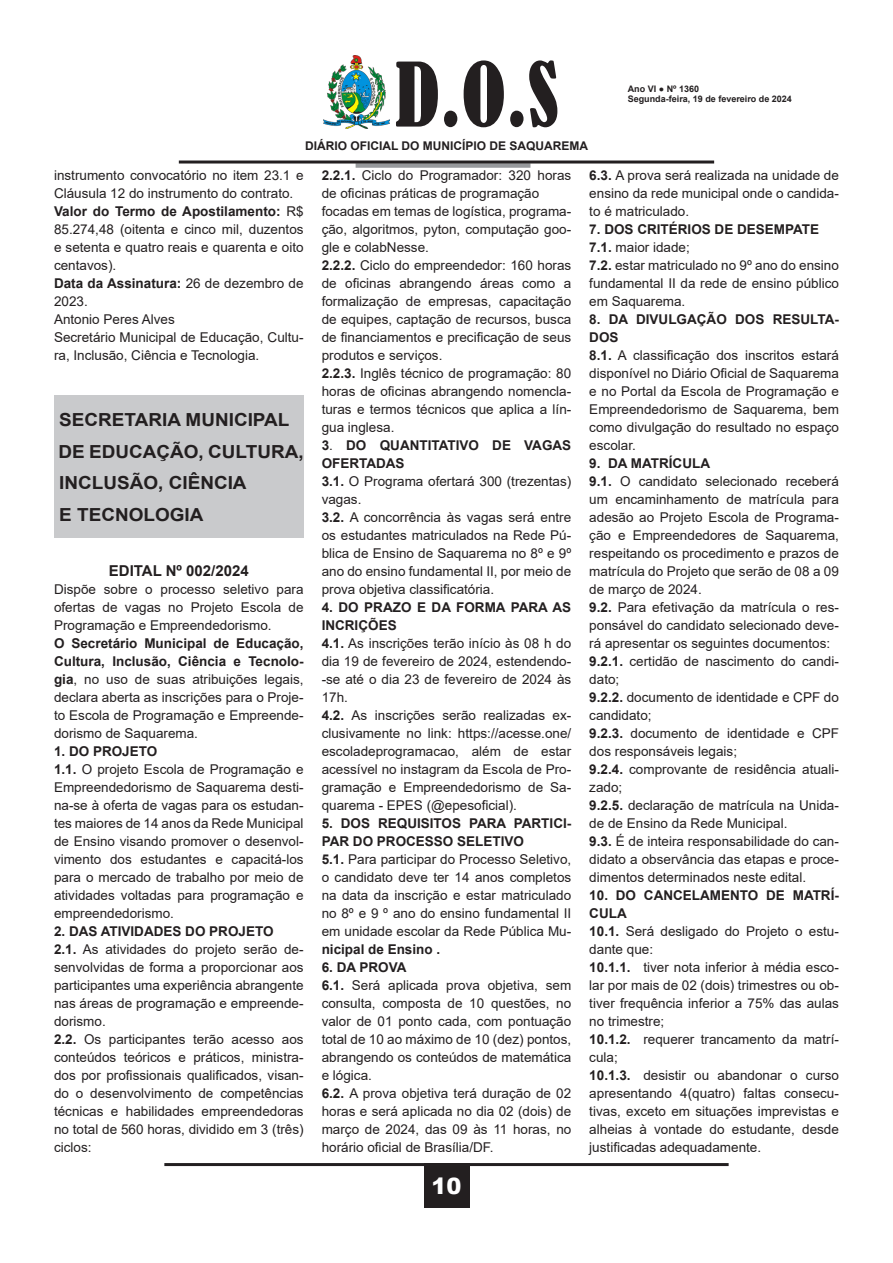
<style>
.page{position:relative;width:893px;height:1263px;background:#fff}
.page>*{position:absolute;margin:0;border:0;box-sizing:border-box;transform-origin:0 0}
.t1{font:condensed 82.5px "Bernard";color:#231f20}
.t2{font:900 22.5px "Arial";color:#fff}
.t3{font:700 18px "Arial";color:#231f20;scale:1.05 1}
.t4{font:700 15px "Arial";color:#231f20}
.t5{font:13.5px/18px "Arial";color:#231f20;text-align:justify}
.t6{font:700 13.5px/18px "Arial";color:#231f20}
.t7{font:700 12px "Arial";color:#231f20}
.t8{font:700 9px/10.8px "Arial";color:#231f20}
.s1{font-weight:700}
.s2{font-weight:400}
</style>
<div class="page">
<hr style="left:164px;top:1163px;width:565px;height:3px;background:#231f20">
<div style="left:424px;top:1163px;width:45px;height:45px;background:#231f20"></div>
<img style="left:324px;top:55px;width:65px;height:73px">
<div style="left:356px;top:163px;width:174px;height:5px;background:#97999c"></div>
<hr style="left:179px;top:161px;width:535px;height:3px;background:#231f20">
<div style="left:54px;top:395px;width:250px;height:143px;background:#c9cacc"></div>
<h1 class="t1" style="left:395px;top:47px;width:165px">D.O.S</h1>
<p class="t7" style="left:305px;top:137px;width:285px">DIÁRIO OFICIAL DO MUNICÍPIO DE SAQUAREMA</p>
<p class="t8" style="left:628px;top:83px;width:166px">Ano VI ● Nº 1360<br>Segunda-feira, 19 de fevereiro de 2024</p>
<p class="t5" style="left:54px;top:166px;width:251px">instrumento convocatório no item 23.1 e<br>Cláusula 12 do instrumento do contrato.</p>
<p class="t5" style="left:54px;top:202px;width:251px"><span class="s1">Valor do Termo de Apostilamento:</span> R$ 85.274,48 (oitenta e cinco mil, duzentos e setenta e quatro reais e quarenta e oito centavos).</p>
<p class="t5" style="left:54px;top:274px;width:251px"><span class="s1">Data da Assinatura:</span> 26 de dezembro de<br>2023.</p>
<p class="t5" style="left:54px;top:310px;width:122px">Antonio Peres Alves</p>
<p class="t5" style="left:54px;top:328px;width:251px">Secretário Municipal de Educação, Cultu&shy;ra, Inclusão, Ciência e Tecnologia.</p>
<p class="t3" style="left:59px;top:407px;width:221px">SECRETARIA MUNICIPAL</p>
<p class="t3" style="left:58px;top:438px;width:235px">DE EDUCAÇÃO, CULTURA,</p>
<p class="t3" style="left:59px;top:470px;width:180px">INCLUSÃO, CIÊNCIA</p>
<p class="t3" style="left:59px;top:501px;width:139px">E TECNOLOGIA</p>
<p class="t4" style="left:109px;top:560px;width:141px">EDITAL Nº 002/2024</p>
<p class="t5" style="left:54px;top:580px;width:251px">Dispõe sobre o processo seletivo para ofertas de vagas no Projeto Escola de Programação e Empreendedorismo.</p>
<p class="t5" style="left:54px;top:634px;width:251px"><span class="s1">O Secretário Municipal de Educação, Cultura, Inclusão, Ciência e Tecnolo&shy;gia</span>, no uso de suas atribuições legais, declara aberta as inscrições para o Proje&shy;to Escola de Programação e Empreende&shy;dorismo de Saquarema.</p>
<p class="t6" style="left:54px;top:742px;width:105px">1. DO PROJETO</p>
<p class="t5" style="left:54px;top:760px;width:251px"><span class="s1">1.1.</span> O projeto Escola de Programação e Empreendedorismo de Saquarema desti&shy;na-se à oferta de vagas para os estudan&shy;tes maiores de 14 anos da Rede Municipal de Ensino visando promover o desenvol&shy;vimento dos estudantes e capacitá-los para o mercado de trabalho por meio de atividades voltadas para programação e empreendedorismo.</p>
<p class="t6" style="left:54px;top:922px;width:221px">2. DAS ATIVIDADES DO PROJETO</p>
<p class="t5" style="left:54px;top:940px;width:251px"><span class="s1">2.1.</span> As atividades do projeto serão de&shy;senvolvidas de forma a proporcionar aos participantes uma experiência abrangente nas áreas de programação e empreende&shy;dorismo.</p>
<p class="t5" style="left:54px;top:1030px;width:251px"><span class="s1">2.2.</span> Os participantes terão acesso aos conteúdos teóricos e práticos, ministra&shy;dos por profissionais qualificados, visan&shy;do o desenvolvimento de competências técnicas e habilidades empreendedoras no total de 560 horas, dividido em 3 (três) ciclos:</p>
<p class="t5" style="left:322px;top:166px;width:251px"><span class="s1">2.2.1.</span> Ciclo do Programador: 320 horas de oficinas práticas de programação</p>
<p class="t5" style="left:322px;top:202px;width:251px">focadas em temas de logística, programa&shy;ção, algoritmos, pyton, computação goo&shy;gle e colabNesse.</p>
<p class="t5" style="left:322px;top:256px;width:251px"><span class="s1">2.2.2.</span> Ciclo do empreendedor: 160 horas de oficinas abrangendo áreas como a formalização de empresas, capacitação de equipes, captação de recursos, busca de financiamentos e precificação de seus produtos e serviços.</p>
<p class="t5" style="left:322px;top:364px;width:251px"><span class="s1">2.2.3.</span> Inglês técnico de programação: 80 horas de oficinas abrangendo nomencla&shy;turas e termos técnicos que aplica a lín&shy;gua inglesa.</p>
<p class="t6" style="left:322px;top:436px;width:251px">3<span class="s2">.</span> DO QUANTITATIVO DE VAGAS<br>OFERTADAS</p>
<p class="t5" style="left:322px;top:472px;width:251px"><span class="s1">3.1.</span> O Programa ofertará 300 (trezentas) vagas.</p>
<p class="t5" style="left:322px;top:508px;width:251px"><span class="s1">3.2.</span> A concorrência às vagas será entre os estudantes matriculados na Rede Pú&shy;blica de Ensino de Saquarema no 8º e 9º ano do ensino fundamental II, por meio de prova objetiva classificatória.</p>
<p class="t6" style="left:322px;top:598px;width:251px">4. DO PRAZO E DA FORMA PARA AS<br>INCRIÇÕES</p>
<p class="t5" style="left:322px;top:634px;width:251px"><span class="s1">4.1.</span> As inscrições terão início às 08 h do dia 19 de fevereiro de 2024, estendendo--se até o dia 23 de fevereiro de 2024 às 17h.</p>
<p class="t5" style="left:322px;top:706px;width:251px"><span class="s1">4.2.</span> As inscrições serão realizadas ex&shy;clusivamente no link: https://acesse.one/ escoladeprogramacao, além de estar acessível no instagram da Escola de Pro&shy;gramação e Empreendedorismo de Sa&shy;quarema - EPES (@epesoficial).</p>
<p class="t6" style="left:322px;top:814px;width:251px">5. DOS REQUISITOS PARA PARTICI-<br>PAR DO PROCESSO SELETIVO</p>
<p class="t5" style="left:322px;top:850px;width:251px"><span class="s1">5.1.</span> Para participar do Processo Seletivo, o candidato deve ter 14 anos completos na data da inscrição e estar matriculado no 8º e 9 º ano do ensino fundamental II em unidade escolar da Rede Pública Mu&shy;<span class="s1">nicipal de Ensino .</span></p>
<p class="t6" style="left:322px;top:958px;width:86px">6. DA PROVA</p>
<p class="t5" style="left:322px;top:976px;width:251px"><span class="s1">6.1.</span> Será aplicada prova objetiva, sem consulta, composta de 10 questões, no valor de 01 ponto cada, com pontuação total de 10 ao máximo de 10 (dez) pontos, abrangendo os conteúdos de matemática e lógica.</p>
<p class="t5" style="left:322px;top:1084px;width:251px"><span class="s1">6.2.</span> A prova objetiva terá duração de 02 horas e será aplicada no dia 02 (dois) de março de 2024, das 09 às 11 horas, no horário oficial de Brasília/DF.</p>
<h2 class="t2" style="left:431px;top:1170px;width:32px">10</h2>
<p class="t5" style="left:589px;top:166px;width:251px"><span class="s1">6.3.</span> A prova será realizada na unidade de ensino da rede municipal onde o candida&shy;to é matriculado.</p>
<p class="t6" style="left:589px;top:220px;width:231px">7. DOS CRITÉRIOS DE DESEMPATE</p>
<p class="t5" style="left:589px;top:238px;width:102px"><span class="s1">7.1.</span> maior idade;</p>
<p class="t5" style="left:589px;top:256px;width:251px"><span class="s1">7.2.</span> estar matriculado no 9º ano do ensino fundamental II da rede de ensino público em Saquarema.</p>
<p class="t6" style="left:589px;top:310px;width:251px">8. DA DIVULGAÇÃO DOS RESULTA-<br>DOS</p>
<p class="t5" style="left:589px;top:346px;width:251px"><span class="s1">8.1.</span> A classificação dos inscritos estará disponível no Diário Oficial de Saquarema e no Portal da Escola de Programação e Empreendedorismo de Saquarema, bem como divulgação do resultado no espaço escolar.</p>
<p class="t6" style="left:589px;top:454px;width:122px">9. DA MATRÍCULA</p>
<p class="t5" style="left:589px;top:472px;width:251px"><span class="s1">9.1.</span> O candidato selecionado receberá um encaminhamento de matrícula para adesão ao Projeto Escola de Programa&shy;ção e Empreendedores de Saquarema, respeitando os procedimento e prazos de matrícula do Projeto que serão de 08 a 09 de março de 2024.</p>
<p class="t5" style="left:589px;top:598px;width:251px"><span class="s1">9.2.</span> Para efetivação da matrícula o res&shy;ponsável do candidato selecionado deve&shy;rá apresentar os seguintes documentos:</p>
<p class="t5" style="left:589px;top:652px;width:251px"><span class="s1">9.2.1.</span> certidão de nascimento do candi&shy;dato;</p>
<p class="t5" style="left:589px;top:688px;width:251px"><span class="s1">9.2.2.</span> documento de identidade e CPF do candidato;</p>
<p class="t5" style="left:589px;top:724px;width:251px"><span class="s1">9.2.3.</span> documento de identidade e CPF dos responsáveis legais;</p>
<p class="t5" style="left:589px;top:760px;width:251px"><span class="s1">9.2.4.</span> comprovante de residência atuali&shy;zado;</p>
<p class="t5" style="left:589px;top:796px;width:251px"><span class="s1">9.2.5.</span> declaração de matrícula na Unida&shy;de de Ensino da Rede Municipal.</p>
<p class="t5" style="left:589px;top:832px;width:251px"><span class="s1">9.3.</span> É de inteira responsabilidade do can&shy;didato a observância das etapas e proce&shy;dimentos determinados neste edital.</p>
<p class="t6" style="left:589px;top:886px;width:251px">10. DO CANCELAMENTO DE MATRÍ-<br>CULA</p>
<p class="t5" style="left:589px;top:922px;width:251px"><span class="s1">10.1.</span> Será desligado do Projeto o estu&shy;dante que:</p>
<p class="t5" style="left:589px;top:958px;width:251px"><span class="s1">10.1.1.</span> tiver nota inferior à média esco&shy;lar por mais de 02 (dois) trimestres ou ob&shy;tiver frequência inferior a 75% das aulas no trimestre;</p>
<p class="t5" style="left:589px;top:1030px;width:251px"><span class="s1">10.1.2.</span> requerer trancamento da matrí&shy;cula;</p>
<p class="t5" style="left:589px;top:1066px;width:251px"><span class="s1">10.1.3.</span> desistir ou abandonar o curso apresentando 4(quatro) faltas consecu&shy;tivas, exceto em situações imprevistas e alheias à vontade do estudante, desde justificadas adequadamente.</p>
</div>
